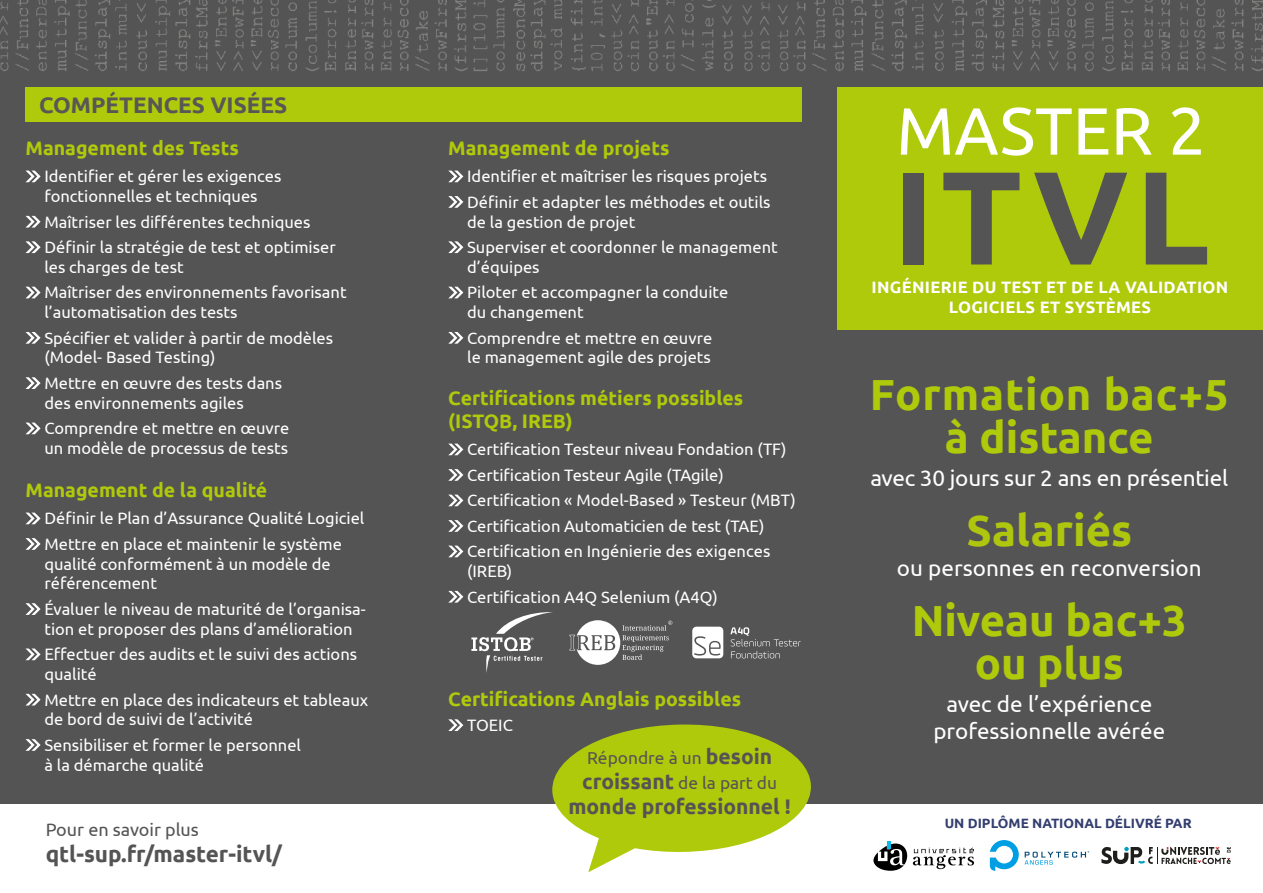
<style>
.page{position:relative;width:1263px;height:893px;background:#fff}
.page>*{position:absolute;margin:0;border:0;box-sizing:border-box;transform-origin:0 0}
.t1{font:700 132.45px "Ubuntu";color:#555454}
.t2{font:66.6px "Ubuntu";color:#fff}
.t3{font:700 43.5px/43.3px "Ubuntu";letter-spacing:.02em;color:#afca0b;text-align:center}
.t4{font:700 43.5px/43.3px "Ubuntu";color:#afca0b;text-align:center}
.t5{font:700 43.5px "Ubuntu";color:#afc60e}
.t6{font:22.5px "Ubuntu";color:#fff}
.t7{font:700 22.5px "Ubuntu";color:#555454}
.t8{font:700 22.5px "Ubuntu";color:#575756}
.t9{font:22.35px "Ubuntu";color:#fff}
.t10{font:700 21px "Ubuntu";color:#555454}
.t11{font:700 19.5px/23.4px "Ubuntu";color:#afca0b}
.t12{font:18px "Ubuntu";color:#555454}
.t13{font:17.4px/25.2px "Ubuntu";color:#555454}
.t14{font:16.5px/25.5px "Ubuntu";color:#fff}
.t15{font:700 16.5px/19.8px "Ubuntu";letter-spacing:.02em;color:#fff;text-align:center}
.t16{font:700 13.5px "Ubuntu";color:#333e70}
.s1{font-weight:700;font-size:21px}
</style>
<div class="page">
<div style="left:412px;top:104px;width:426px;height:789px;background:#555454"></div>
<div style="left:0;top:87px;width:421px;height:806px;background:#555454"></div>
<div style="left:838px;top:152px;width:425px;height:652px;background:#555454"></div>
<div style="left:0;top:804px;width:1263px;height:89px;background:#fff"></div>
<div style="left:0;top:0;width:1263px;height:111px;background:#555454"></div>
<img style="left:0;top:0;width:1263px;height:71px">
<div style="left:838px;top:87px;width:425px;height:243px;background:#afca0b"></div>
<div style="left:26px;top:87px;width:776px;height:34px;background:#afca0b"></div>
<svg style="left:913px;top:848px;width:61px;height:21px"></svg>
<svg style="left:873px;top:841px;width:34px;height:30px"></svg>
<svg style="left:1101px;top:847px;width:130px;height:18px"></svg>
<svg style="left:990px;top:840px;width:99px;height:31px"></svg>
<svg style="left:26px;top:171px;width:15px;height:11px"></svg>
<svg style="left:26px;top:216px;width:15px;height:12px"></svg>
<svg style="left:26px;top:241px;width:15px;height:12px"></svg>
<svg style="left:26px;top:287px;width:15px;height:11px"></svg>
<svg style="left:26px;top:332px;width:15px;height:12px"></svg>
<svg style="left:26px;top:377px;width:15px;height:12px"></svg>
<svg style="left:26px;top:423px;width:15px;height:11px"></svg>
<svg style="left:26px;top:513px;width:15px;height:11px"></svg>
<svg style="left:26px;top:538px;width:15px;height:12px"></svg>
<svg style="left:26px;top:603px;width:15px;height:12px"></svg>
<svg style="left:26px;top:648px;width:15px;height:12px"></svg>
<svg style="left:26px;top:694px;width:15px;height:11px"></svg>
<svg style="left:26px;top:739px;width:15px;height:12px"></svg>
<svg style="left:448px;top:171px;width:15px;height:11px"></svg>
<svg style="left:448px;top:196px;width:15px;height:12px"></svg>
<svg style="left:448px;top:241px;width:15px;height:12px"></svg>
<svg style="left:448px;top:287px;width:15px;height:11px"></svg>
<svg style="left:448px;top:332px;width:15px;height:12px"></svg>
<svg style="left:448px;top:444px;width:15px;height:11px"></svg>
<svg style="left:448px;top:469px;width:15px;height:12px"></svg>
<svg style="left:448px;top:495px;width:15px;height:11px"></svg>
<svg style="left:448px;top:520px;width:15px;height:12px"></svg>
<svg style="left:448px;top:546px;width:15px;height:11px"></svg>
<svg style="left:448px;top:591px;width:15px;height:12px"></svg>
<svg style="left:448px;top:719px;width:15px;height:12px"></svg>
<svg style="left:552px;top:724px;width:259px;height:148px"></svg>
<svg style="left:471px;top:612px;width:82px;height:61px"></svg>
<svg style="left:569px;top:620px;width:103px;height:45px"></svg>
<svg style="left:730px;top:627px;width:71px;height:31px"></svg>
<svg style="left:692px;top:627px;width:31px;height:31px"></svg>
<h3 class="t8" style="left:39px;top:91px;width:250px">COMPÉTENCES VISÉES</h3>
<p class="t11" style="left:26px;top:136px;width:215px">Management des Tests</p>
<p class="t14" style="left:44px;top:166px;width:239px;line-height:19.8px">Identifier et gérer les exigences fonctionnelles et techniques</p>
<p class="t14" style="left:44px;top:208px;width:293px">Maîtriser les différentes techniques<br>Définir la stratégie de test et optimiser</p>
<p class="t14" style="left:44px;top:254px;width:304px">les charges de test<br>Maîtriser des environnements favorisant</p>
<p class="t14" style="left:44px;top:299px;width:290px">l’automatisation des tests<br>Spécifier et valider à partir de modèles</p>
<p class="t14" style="left:44px;top:344px;width:239px">(Model- Based Testing)<br>Mettre en œuvre des tests dans</p>
<p class="t14" style="left:44px;top:390px;width:247px">des environnements agiles<br>Comprendre et mettre en œuvre</p>
<p class="t14" style="left:44px;top:435px;width:245px">un modèle de processus de tests</p>
<p class="t11" style="left:26px;top:478px;width:243px">Management de la qualité</p>
<p class="t14" style="left:44px;top:505px;width:321px">Définir le Plan d’Assurance Qualité Logiciel<br>Mettre en place et maintenir le système</p>
<p class="t14" style="left:44px;top:553px;width:288px;line-height:19.8px">qualité conformément à un modèle de référencement</p>
<p class="t14" style="left:44px;top:599px;width:323px;line-height:19.8px">Évaluer le niveau de maturité de l’organisa&shy;tion et proposer des plans d’amélioration</p>
<p class="t14" style="left:44px;top:644px;width:314px;line-height:19.8px">Effectuer des audits et le suivi des actions qualité</p>
<p class="t14" style="left:44px;top:689px;width:325px;line-height:19.8px">Mettre en place des indicateurs et tableaux de bord de suivi de l’activité</p>
<p class="t14" style="left:44px;top:734px;width:258px;line-height:19.8px">Sensibiliser et former le personnel à la démarche qualité</p>
<p class="t12" style="left:46px;top:819px;width:155px">Pour en savoir plus</p>
<h3 class="t7" style="left:46px;top:840px;width:238px">qtl-sup.fr/master-itvl/</h3>
<p class="t11" style="left:448px;top:136px;width:223px">Management de projets</p>
<p class="t14" style="left:467px;top:163px;width:305px">Identifier et maîtriser les risques projets<br>Définir et adapter les méthodes et outils</p>
<p class="t14" style="left:467px;top:208px;width:312px">de la gestion de projet<br>Superviser et coordonner le management</p>
<p class="t14" style="left:467px;top:254px;width:263px">d’équipes<br>Piloter et accompagner la conduite</p>
<p class="t14" style="left:467px;top:299px;width:247px">du changement<br>Comprendre et mettre en œuvre</p>
<p class="t14" style="left:467px;top:344px;width:245px">le management agile des projets</p>
<p class="t11" style="left:448px;top:386px;width:297px">Certifications métiers possibles (ISTQB, IREB)</p>
<p class="t14" style="left:467px;top:436px;width:330px">Certification Testeur niveau Fondation (TF)<br>Certification Testeur Agile (TAgile)<br>Certification « Model-Based » Testeur (MBT)<br>Certification Automaticien de test (TAE)<br>Certification en Ingénierie des exigences</p>
<p class="t14" style="left:467px;top:558px;width:252px">(IREB)<br>Certification A4Q Selenium (A4Q)</p>
<p class="t11" style="left:448px;top:687px;width:295px">Certifications Anglais possibles</p>
<p class="t14" style="left:467px;top:712px;width:47px">TOEIC</p>
<p class="t13" style="left:582px;top:745px;width:196px">Répondre à un <span class="s1">besoin croissant</span> de la part du</p>
<p class="t10" style="left:568px;top:794px;width:224px">monde professionnel !</p>
<h2 class="t2" style="left:896px;top:91px;width:311px">MASTER 2</h2>
<h1 class="t1" style="left:892px;top:137px;width:319px">ITVL</h1>
<p class="t15" style="left:871px;top:277px;width:358px">INGÉNIERIE DU TEST ET DE LA VALIDATION<br>LOGICIELS ET SYSTÈMES</p>
<h3 class="t3" style="left:870px;top:372px;width:360px">Formation bac+5 à distance</h3>
<h3 class="t6" style="left:870px;top:464px;width:359px">avec 30 jours sur 2 ans en présentiel</h3>
<h3 class="t5" style="left:966px;top:504px;width:167px">Salariés</h3>
<h3 class="t6" style="left:897px;top:554px;width:306px">ou personnes en reconversion</h3>
<h3 class="t4" style="left:912px;top:598px;width:277px">Niveau bac+3 ou plus</h3>
<h3 class="t6" style="left:946px;top:691px;width:207px">avec de l’expérience</h3>
<h3 class="t9" style="left:933px;top:718px;width:233px">professionnelle avérée</h3>
<p class="t16" style="left:945px;top:815px;width:248px">UN DIPLÔME NATIONAL DÉLIVRÉ PAR</p>
</div>
